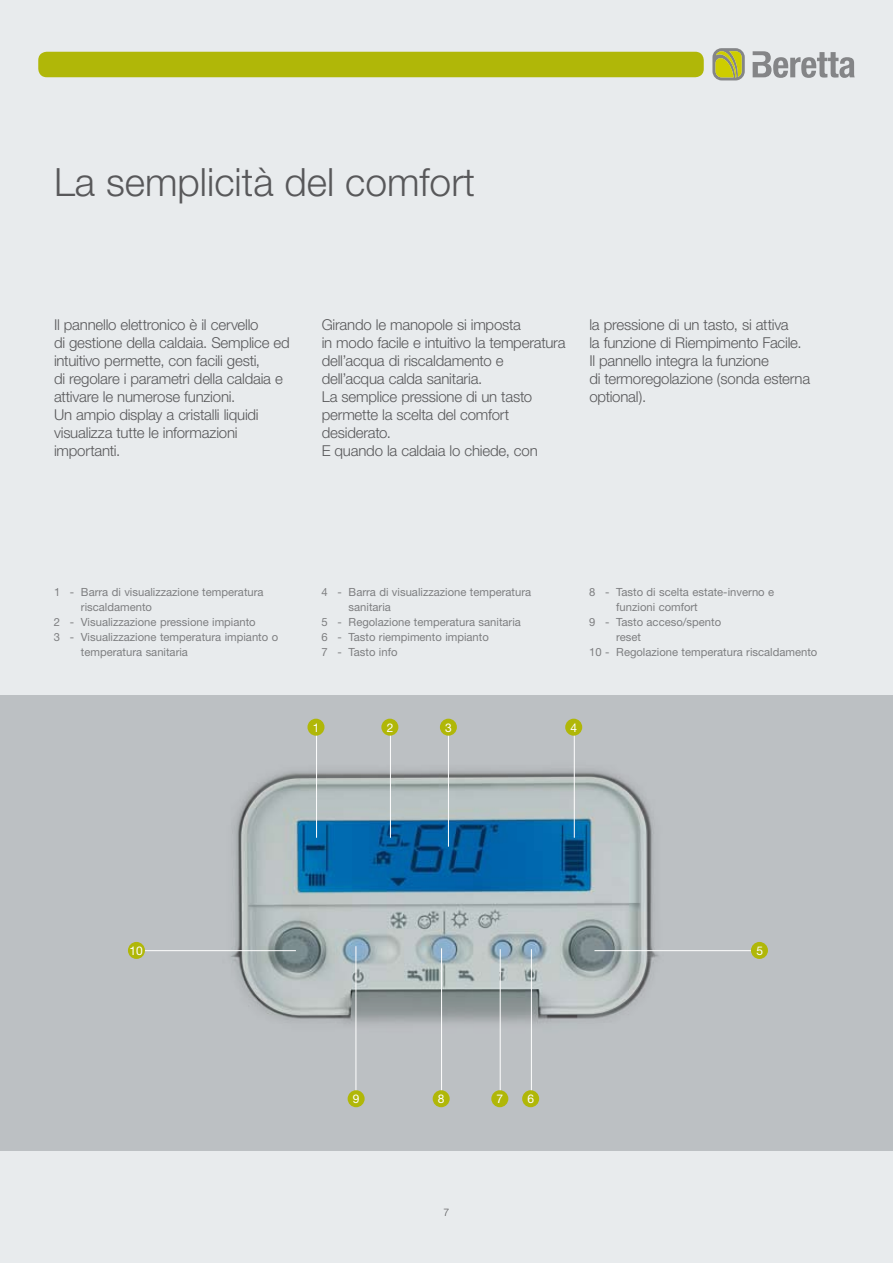
<style>
.page{position:relative;width:893px;height:1263px;background:#e8ebed}
.page>*{position:absolute;margin:0;border:0;box-sizing:border-box;transform-origin:0 0}
.t1{font:300 39px "Helvetica Neue";color:#58585a}
.t2{font:300 15px/18px "Helvetica Neue";letter-spacing:-.015em;color:#58585a}
.t3{font:12px "Helvetica Neue";color:#fff}
.t4{font:11.25px "Helvetica Neue";color:#7e7f81}
.t5{font:300 10.5px "Helvetica Neue";color:#58585a}
</style>
<div class="page">
<div style="left:0;top:694px;width:893px;height:456px;background:#bcc0c3"></div>
<img style="left:209px;top:756px;width:460px;height:290px">
<img style="left:240px;top:777px;width:408px;height:238px">
<div style="left:38px;top:52px;width:666px;height:25px;background:#b0b708;border-radius:9px"></div>
<svg style="left:753px;top:51px;width:102px;height:27px"></svg>
<svg style="left:712px;top:48px;width:33px;height:32px"></svg>
<hr style="left:594px;top:950px;width:160px;height:1px;background:#fff">
<div style="left:751px;top:942px;width:17px;height:17px;background:#b0b708;border-radius:50%"></div>
<hr style="left:448px;top:727px;width:1px;height:120px;background:#fff">
<div style="left:440px;top:719px;width:17px;height:17px;background:#b0b708;border-radius:50%"></div>
<hr style="left:316px;top:727px;width:1px;height:111px;background:#fff">
<div style="left:307px;top:719px;width:17px;height:17px;background:#b0b708;border-radius:50%"></div>
<hr style="left:390px;top:727px;width:1px;height:111px;background:#fff">
<div style="left:381px;top:719px;width:17px;height:17px;background:#b0b708;border-radius:50%"></div>
<hr style="left:574px;top:727px;width:1px;height:111px;background:#fff">
<div style="left:565px;top:719px;width:17px;height:17px;background:#b0b708;border-radius:50%"></div>
<hr style="left:136px;top:950px;width:160px;height:1px;background:#fff">
<div style="left:128px;top:942px;width:17px;height:17px;background:#b0b708;border-radius:50%"></div>
<hr style="left:356px;top:946px;width:1px;height:152px;background:#fff">
<div style="left:348px;top:1090px;width:17px;height:17px;background:#b0b708;border-radius:50%"></div>
<hr style="left:441px;top:948px;width:1px;height:150px;background:#fff">
<div style="left:433px;top:1090px;width:17px;height:17px;background:#b0b708;border-radius:50%"></div>
<hr style="left:500px;top:949px;width:1px;height:149px;background:#fff">
<div style="left:491px;top:1090px;width:17px;height:17px;background:#b0b708;border-radius:50%"></div>
<hr style="left:531px;top:949px;width:1px;height:149px;background:#fff">
<div style="left:522px;top:1090px;width:17px;height:17px;background:#b0b708;border-radius:50%"></div>
<h1 class="t1" style="left:54px;top:158px;width:423px">La semplicità del comfort</h1>
<p class="t2" style="left:54px;top:315px;width:237px">Il pannello elettronico è il cervello<br>di gestione della caldaia. Semplice ed intuitivo permette, con facili gesti,<br>di regolare i parametri della caldaia e attivare le numerose funzioni.<br>Un ampio display a cristalli liquidi visualizza tutte le informazioni importanti.</p>
<p class="t2" style="left:322px;top:315px;width:245px">Girando le manopole si imposta<br>in modo facile e intuitivo la temperatura dell’acqua di riscaldamento e dell’acqua calda sanitaria.<br>La semplice pressione di un tasto permette la scelta del comfort desiderato.<br>E quando la caldaia lo chiede, con</p>
<p class="t2" style="left:589px;top:315px;width:222px">la pressione di un tasto, si attiva<br>la funzione di Riempimento Facile.<br>Il pannello integra la funzione<br>di termoregolazione (sonda esterna optional).</p>
<p class="t4" style="left:54px;top:585px;width:211px">1 - Barra di visualizzazione temperatura</p>
<p class="t4" style="left:81px;top:600px;width:73px">riscaldamento</p>
<p class="t4" style="left:54px;top:615px;width:203px">2 - Visualizzazione pressione impianto</p>
<p class="t4" style="left:54px;top:630px;width:226px">3 - Visualizzazione temperatura impianto o</p>
<p class="t4" style="left:81px;top:645px;width:108px">temperatura sanitaria</p>
<p class="t4" style="left:322px;top:585px;width:211px">4 - Barra di visualizzazione temperatura</p>
<p class="t4" style="left:349px;top:600px;width:44px">sanitaria</p>
<p class="t4" style="left:322px;top:615px;width:201px">5 - Regolazione temperatura sanitaria</p>
<p class="t4" style="left:322px;top:630px;width:169px">6 - Tasto riempimento impianto</p>
<p class="t4" style="left:322px;top:645px;width:77px">7 - Tasto info</p>
<p class="t4" style="left:589px;top:585px;width:186px">8 - Tasto di scelta estate-inverno e</p>
<p class="t4" style="left:616px;top:600px;width:83px">funzioni comfort</p>
<p class="t4" style="left:589px;top:615px;width:133px">9 - Tasto acceso/spento</p>
<p class="t4" style="left:616px;top:630px;width:26px">reset</p>
<p class="t4" style="left:589px;top:645px;width:230px">10 - Regolazione temperatura riscaldamento</p>
<p class="t3" style="left:313px;top:720px;width:8px">1</p>
<p class="t3" style="left:387px;top:720px;width:8px">2</p>
<p class="t3" style="left:445px;top:720px;width:8px">3</p>
<p class="t3" style="left:570px;top:720px;width:8px">4</p>
<p class="t3" style="left:129px;top:943px;width:15px">10</p>
<p class="t3" style="left:353px;top:1092px;width:8px">9</p>
<p class="t3" style="left:438px;top:1092px;width:8px">8</p>
<p class="t3" style="left:497px;top:1092px;width:8px">7</p>
<p class="t3" style="left:527px;top:1092px;width:8px">6</p>
<p class="t5" style="left:444px;top:1206px;width:7px">7</p>
<p class="t3" style="left:756px;top:943px;width:8px">5</p>
</div>
